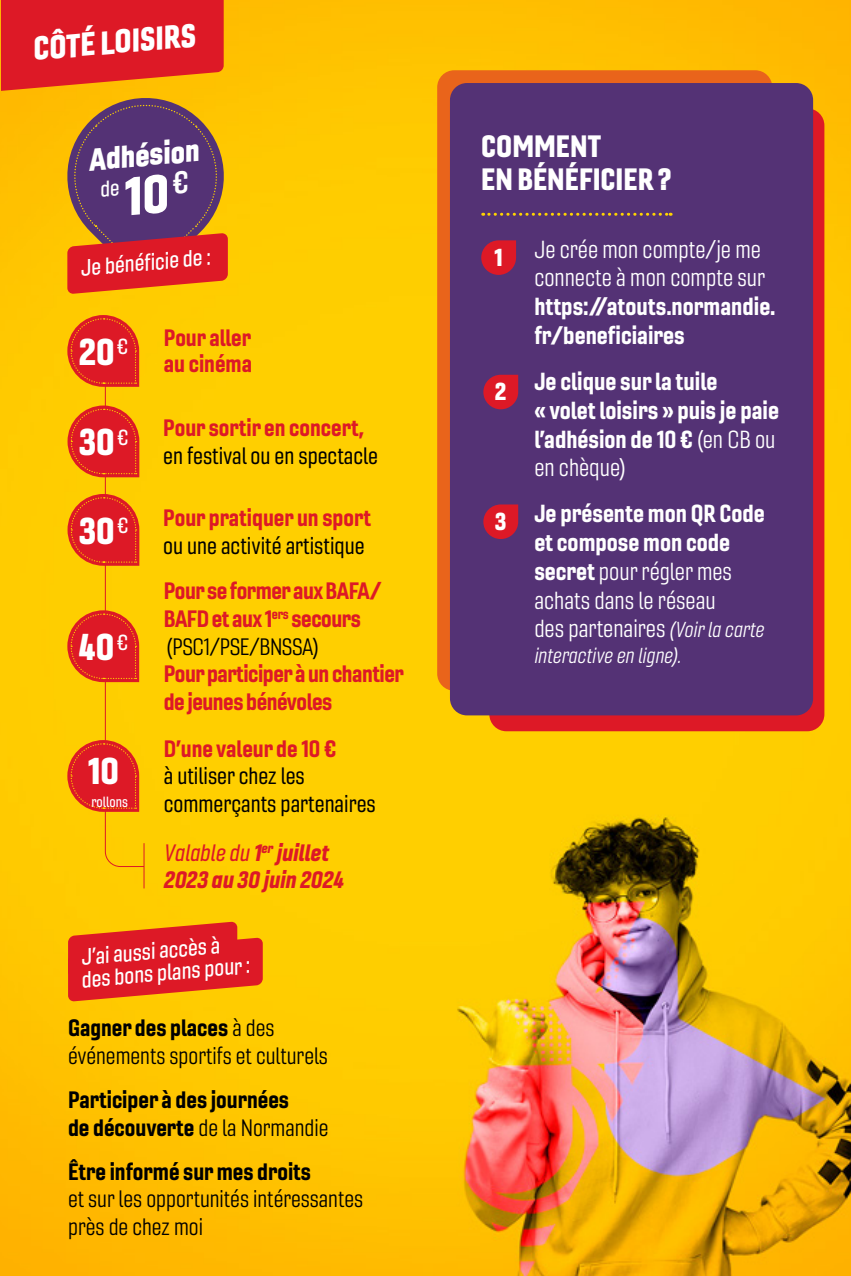
<style>
.page{position:relative;width:851px;height:1276px;background:#fff}
.page>*{position:absolute;margin:0;border:0;box-sizing:border-box;transform-origin:0 0}
.t1{font:36.3px "Gineso Con Bla";color:#fff}
.t2{font:32.1px "Gineso Con Bla";color:#fff}
.t3{font:30.6px "Gineso Con Bla";color:#fff}
.t4{font:30px/33px "Gineso Con Bla";color:#fff}
.t5{font:24px/28.8px "Gineso Con Bol";color:#fff}
.t6{font:24px/28.8px "Gineso Con Boo";color:#fff}
.t7{font:24px "Gineso Con Bla";color:#fff}
.t8{font:23.1px/27.6px "Gineso Con Boo";color:#000}
.t9{font:23.1px/27.6px "Gineso Con Reg";color:#000}
.t10{font:23.1px/27.6px "Gineso Con Bol";letter-spacing:-.02em;color:#dd1926}
.t11{font:23.1px/25.8px "Gineso Con Bol";color:#dd1926}
.t12{font:23.1px "Gineso Con Bol";color:#000}
.t13{font:23.1px "Gineso Con Med It";color:#dd1926}
.t14{font:23.1px "Gineso Con Boo";letter-spacing:-.02em;color:#000}
.t15{font:23.1px "Gineso Con Bla It";color:#dd1926}
.t16{font:22.5px/22.5px "Gineso Con Med";color:#fff}
.t17{font:21px "Gineso Con Boo It";color:#fff}
.t18{font:14.4px "Gineso Con Med";color:#fff}
.s1{font-family:"Gineso Con Bla It"}
.s2{font-family:"Gineso Con Boo"}
.s3{font-family:"Gineso Con Bol"}
.s4{font-family:"Gineso Con Boo It";font-size:21px}
</style>
<div class="page">
<img style="left:0;top:0;width:850px;height:1276px">
<div style="left:0;top:1204px;width:130px;height:72px;background:#ffb500"></div>
<div style="left:489px;top:108px;width:335px;height:623px;background:#dd1926;border-radius:17px"></div>
<div style="left:437px;top:70px;width:335px;height:620px;background:#e9641b;border-radius:17px"></div>
<div style="left:450px;top:83px;width:363px;height:632px;background:#543275;border-radius:17px"></div>
<svg style="left:482px;top:213px;width:189px;height:3px"></svg>
<svg style="left:481px;top:240px;width:35px;height:35px"></svg>
<svg style="left:483px;top:375px;width:35px;height:34px"></svg>
<svg style="left:483px;top:504px;width:35px;height:35px"></svg>
<svg style="left:67px;top:315px;width:78px;height:552px;background:#ed7312"></svg>
<svg style="left:68px;top:921px;width:195px;height:81px;background:#e4401d"></svg>
<hr style="left:143px;top:843px;width:1px;height:45px;background:#dd1926">
<svg style="left:1px;top:0;width:230px;height:294px;background:#c45b2d"></svg>
<h2 class="t2" style="left:31px;top:28px;width:165px;rotate:-5deg">CÔTÉ LOISIRS</h2>
<p class="t3" style="left:87px;top:140px;width:112px;rotate:-5deg">Adhésion</p>
<p class="t16" style="left:79px;top:257px;width:132px;rotate:-5deg">Je bénéficie de :</p>
<h1 class="t1" style="left:79px;top:328px;width:51px">20<sup>€</sup></h1>
<h1 class="t1" style="left:79px;top:418px;width:51px">30<sup>€</sup></h1>
<h1 class="t1" style="left:79px;top:507px;width:51px">30<sup>€</sup></h1>
<h1 class="t1" style="left:79px;top:623px;width:51px">40<sup>€</sup></h1>
<h1 class="t1" style="left:88px;top:747px;width:32px">10</h1>
<p class="t18" style="left:91px;top:792px;width:38px">rollons</p>
<p class="t11" style="left:164px;top:325px;width:90px">Pour aller au cinéma</p>
<p class="t11" style="left:163px;top:414px;width:202px">Pour sortir en concert,</p>
<p class="t9" style="left:163px;top:441px;width:216px">en festival ou en spectacle</p>
<p class="t11" style="left:163px;top:504px;width:209px">Pour pratiquer un sport</p>
<p class="t9" style="left:163px;top:531px;width:203px">ou une activité artistique</p>
<p class="t10" style="left:164px;top:577px;width:220px">Pour se former aux BAFA/<br>BAFD et aux 1<sup>ers</sup> secours</p>
<p class="t14" style="left:167px;top:632px;width:153px">(PSC1/PSE/BNSSA)</p>
<p class="t10" style="left:164px;top:660px;width:241px">Pour participer à un chantier de jeunes bénévoles</p>
<p class="t11" style="left:164px;top:735px;width:174px">D’une valeur de 10 €</p>
<p class="t9" style="left:164px;top:762px;width:213px">à utiliser chez les commerçants partenaires</p>
<p class="t13" style="left:164px;top:838px;width:166px">Valable du <span class="s1">1</span><sup>er</sup> <span class="s1">juillet</span></p>
<p class="t15" style="left:164px;top:865px;width:182px">2023 au 30 juin 2024</p>
<p class="t16" style="left:78px;top:946px;width:170px;rotate:-5deg">J’ai aussi accès à des bons plans pour :</p>
<p class="t12" style="left:68px;top:1013px;width:208px">Gagner des places <span class="s2">à des</span></p>
<p class="t8" style="left:68px;top:1041px;width:261px">événements sportifs et culturels</p>
<p class="t12" style="left:68px;top:1084px;width:222px">Participer à des journées</p>
<p class="t8" style="left:68px;top:1113px;width:262px"><span class="s3">de découverte</span> de la Normandie</p>
<p class="t12" style="left:68px;top:1156px;width:244px">Être informé sur mes droits</p>
<p class="t8" style="left:68px;top:1185px;width:296px">et sur les opportunités intéressantes près de chez moi</p>
<p class="t4" style="left:481px;top:129px;width:192px">COMMENT<br>EN BÉNÉFICIER ?</p>
<p class="t7" style="left:494px;top:241px;width:10px">1</p>
<p class="t7" style="left:495px;top:375px;width:13px">2</p>
<p class="t7" style="left:495px;top:505px;width:13px">3</p>
<p class="t6" style="left:534px;top:235px;width:232px">Je crée mon compte/je me connecte à mon compte sur</p>
<p class="t5" style="left:534px;top:292px;width:243px">https://atouts.normandie. fr/beneficiaires</p>
<p class="t5" style="left:534px;top:366px;width:246px">Je clique sur la tuile<br>« volet loisirs » puis je paie l’adhésion de 10 € <span class="s2">(en CB ou</span></p>
<p class="t6" style="left:534px;top:453px;width:93px">en chèque)</p>
<p class="t5" style="left:534px;top:499px;width:232px">Je présente mon QR Code et compose mon code</p>
<p class="t6" style="left:534px;top:557px;width:231px"><span class="s3">secret</span> pour régler mes achats dans le réseau<br>des partenaires <span class="s4">(Voir la carte</span></p>
<p class="t17" style="left:534px;top:642px;width:148px">interactive en ligne).</p>
</div>
